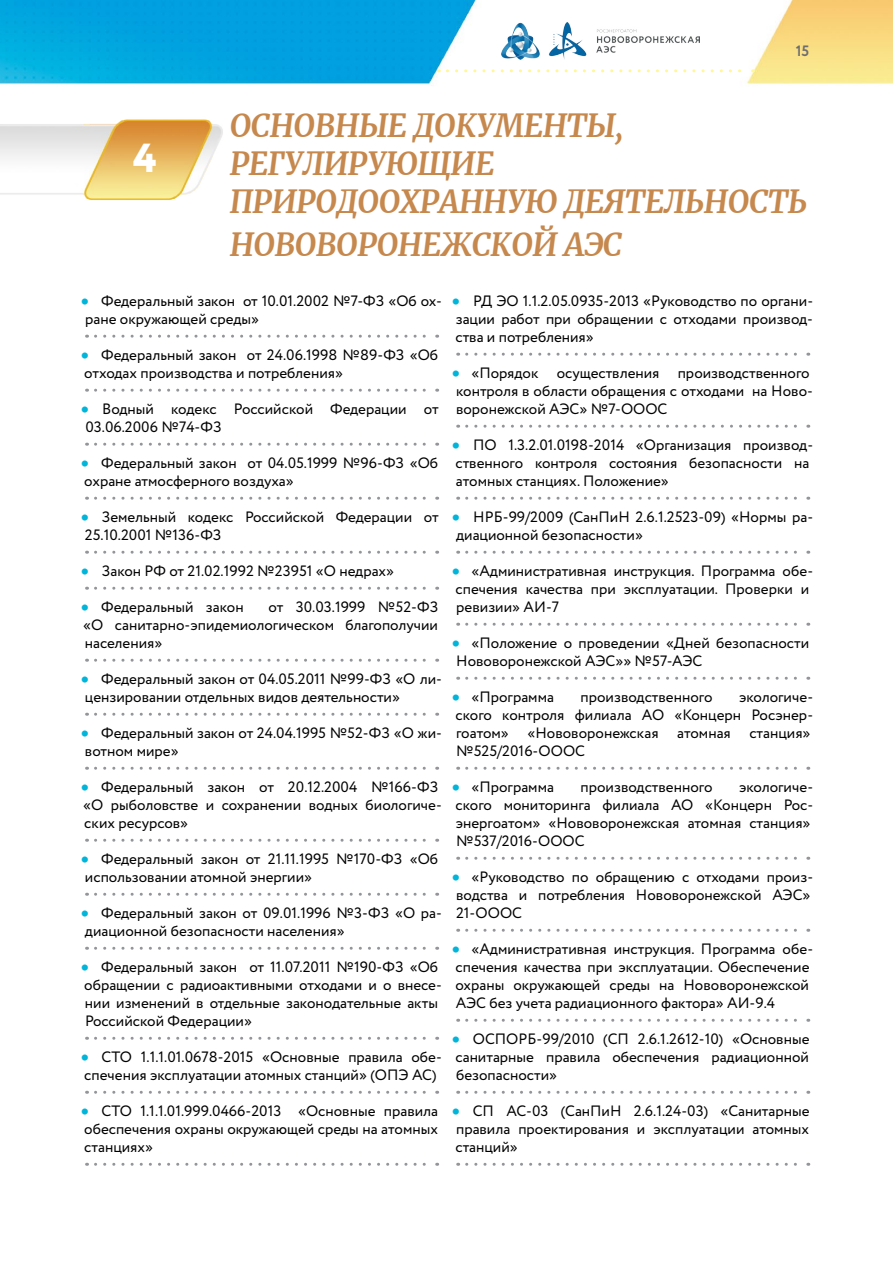
<style>
.page{position:relative;width:893px;height:1263px;background:#fff}
.page>*{position:absolute;margin:0;border:0;box-sizing:border-box;transform-origin:0 0}
.t1{font:800 40.5px "Circe";color:#fff}
.t2{font:italic 700 31.5px/37.8px "Merriweather";letter-spacing:-.01em;color:#c6884d}
.t3{font:15px/18px "Circe";color:#000}
.t4{font:700 15px "Circe";color:#6d6e71}
.s1{font-size:36px;color:#00b5d9}
</style>
<div class="page">
<img style="left:0;top:0;width:893px;height:1166px">
<svg style="left:447px;top:69px;width:307px;height:3px"></svg>
<img style="left:501px;top:22px;width:198px;height:37px">
<img style="left:0;top:115px;width:228px;height:90px">
<svg style="left:96px;top:335px;width:342px;height:3px"></svg>
<svg style="left:96px;top:389px;width:342px;height:3px"></svg>
<svg style="left:96px;top:443px;width:342px;height:3px"></svg>
<svg style="left:96px;top:497px;width:342px;height:3px"></svg>
<svg style="left:96px;top:551px;width:342px;height:3px"></svg>
<svg style="left:96px;top:587px;width:342px;height:3px"></svg>
<svg style="left:96px;top:659px;width:342px;height:3px"></svg>
<svg style="left:96px;top:713px;width:342px;height:3px"></svg>
<svg style="left:96px;top:767px;width:342px;height:3px"></svg>
<svg style="left:96px;top:839px;width:342px;height:3px"></svg>
<svg style="left:96px;top:893px;width:342px;height:3px"></svg>
<svg style="left:96px;top:947px;width:342px;height:3px"></svg>
<svg style="left:96px;top:1037px;width:342px;height:3px"></svg>
<svg style="left:96px;top:1091px;width:342px;height:3px"></svg>
<svg style="left:96px;top:1163px;width:342px;height:3px"></svg>
<svg style="left:467px;top:353px;width:342px;height:3px"></svg>
<svg style="left:467px;top:425px;width:342px;height:3px"></svg>
<svg style="left:467px;top:497px;width:342px;height:3px"></svg>
<svg style="left:467px;top:551px;width:342px;height:3px"></svg>
<svg style="left:467px;top:623px;width:342px;height:3px"></svg>
<svg style="left:467px;top:677px;width:342px;height:3px"></svg>
<svg style="left:467px;top:767px;width:342px;height:3px"></svg>
<svg style="left:467px;top:857px;width:342px;height:3px"></svg>
<svg style="left:467px;top:929px;width:342px;height:3px"></svg>
<svg style="left:467px;top:1019px;width:342px;height:3px"></svg>
<svg style="left:467px;top:1091px;width:342px;height:3px"></svg>
<svg style="left:467px;top:1163px;width:342px;height:3px"></svg>
<h1 class="t1" style="left:133px;top:130px;width:25px">4</h1>
<p class="t4" style="left:796px;top:41px;width:15px">15</p>
<h2 class="t2" style="left:230px;top:107px;width:579px">ОСНОВНЫЕ ДОКУМЕНТЫ,<br>РЕГУЛИРУЮЩИЕ<br>ПРИРОДООХРАННУЮ ДЕЯТЕЛЬНОСТЬ</h2>
<h2 class="t2" style="left:230px;top:226px;width:394px">НОВОВОРОНЕЖСКОЙ АЭС</h2>
<p class="t3" style="left:81px;top:292px;width:363px"><span class="s1">•</span> Федеральный закон от 10.01.2002 №7-ФЗ «Об ох&shy;ране окружающей среды»</p>
<p class="t3" style="left:81px;top:346px;width:359px"><span class="s1">•</span> Федеральный закон от 24.06.1998 №89-ФЗ «Об отходах производства и потребления»</p>
<p class="t3" style="left:85px;top:400px;width:355px;text-indent:-5px"><span class="s1">•</span> Водный кодекс Российской Федерации от<br>03.06.2006 №74-ФЗ</p>
<p class="t3" style="left:81px;top:454px;width:359px"><span class="s1">•</span> Федеральный закон от 04.05.1999 №96-ФЗ «Об охране атмосферного воздуха»</p>
<p class="t3" style="left:81px;top:508px;width:359px"><span class="s1">•</span> Земельный кодекс Российской Федерации от<br>25.10.2001 №136-ФЗ</p>
<p class="t3" style="left:81px;top:562px;width:315px"><span class="s1">•</span> Закон РФ от 21.02.1992 №23951 «О недрах»</p>
<p class="t3" style="left:81px;top:598px;width:164px"><span class="s1">•</span> Федеральный закон</p>
<p class="t3" style="left:83px;top:598px;width:357px;text-align:justify;text-indent:185px">от 30.03.1999 №52-ФЗ «О санитарно-эпидемиологическом благополучии населения»</p>
<p class="t3" style="left:81px;top:670px;width:363px"><span class="s1">•</span> Федеральный закон от 04.05.2011 №99-ФЗ «О ли&shy;цензировании отдельных видов деятельности»</p>
<p class="t3" style="left:81px;top:724px;width:363px"><span class="s1">•</span> Федеральный закон от 24.04.1995 №52-ФЗ «О жи&shy;вотном мире»</p>
<p class="t3" style="left:81px;top:778px;width:363px"><span class="s1">•</span> Федеральный закон от 20.12.2004 №166-ФЗ «О рыболовстве и сохранении водных биологиче&shy;ских ресурсов»</p>
<p class="t3" style="left:81px;top:850px;width:359px"><span class="s1">•</span> Федеральный закон от 21.11.1995 №170-ФЗ «Об использовании атомной энергии»</p>
<p class="t3" style="left:81px;top:904px;width:363px"><span class="s1">•</span> Федеральный закон от 09.01.1996 №3-ФЗ «О ра&shy;диационной безопасности населения»</p>
<p class="t3" style="left:81px;top:958px;width:363px"><span class="s1">•</span> Федеральный закон от 11.07.2011 №190-ФЗ «Об обращении с радиоактивными отходами и о внесе&shy;нии изменений в отдельные законодательные акты Российской Федерации»</p>
<p class="t3" style="left:81px;top:1048px;width:363px"><span class="s1">•</span> СТО 1.1.1.01.0678-2015 «Основные правила обе&shy;спечения эксплуатации атомных станций» (ОПЭ АС)</p>
<p class="t3" style="left:81px;top:1102px;width:359px;text-align:justify"><span class="s1">•</span> СТО 1.1.1.01.999.0466-2013 «Основные правила обеспечения охраны окружающей среды на атомных станциях»</p>
<p class="t3" style="left:452px;top:292px;width:363px;text-align:justify"><span class="s1">•</span> РД ЭО 1.1.2.05.0935-2013 «Руководство по органи&shy;зации работ при обращении с отходами производ&shy;ства и потребления»</p>
<p class="t3" style="left:452px;top:364px;width:363px"><span class="s1">•</span> «Порядок осуществления производственного контроля в области обращения с отходами на Ново&shy;воронежской АЭС» №7-ОООС</p>
<p class="t3" style="left:452px;top:436px;width:363px"><span class="s1">•</span> ПО 1.3.2.01.0198-2014 «Организация производ&shy;ственного контроля состояния безопасности на атомных станциях. Положение»</p>
<p class="t3" style="left:452px;top:508px;width:363px"><span class="s1">•</span> НРБ-99/2009 (СанПиН 2.6.1.2523-09) «Нормы ра&shy;диационной безопасности»</p>
<p class="t3" style="left:452px;top:562px;width:363px"><span class="s1">•</span> «Административная инструкция. Программа обе&shy;спечения качества при эксплуатации. Проверки и ревизии» АИ-7</p>
<p class="t3" style="left:452px;top:634px;width:359px"><span class="s1">•</span> «Положение о проведении «Дней безопасности<br>Нововоронежской АЭС»» №57-АЭС</p>
<p class="t3" style="left:452px;top:688px;width:104px"><span class="s1">•</span> «Программа</p>
<p class="t3" style="left:580px;top:688px;width:134px">производственного</p>
<p class="t3" style="left:455px;top:688px;width:359px;text-indent:284px">экологиче&shy;ского контроля филиала АО «Концерн Росэнер&shy;гоатом» «Нововоронежская атомная станция» №525/2016-ОООС</p>
<p class="t3" style="left:452px;top:778px;width:104px"><span class="s1">•</span> «Программа</p>
<p class="t3" style="left:580px;top:778px;width:134px">производственного</p>
<p class="t3" style="left:455px;top:778px;width:359px;text-indent:284px">экологиче&shy;ского мониторинга филиала АО «Концерн Рос&shy;энергоатом» «Нововоронежская атомная станция» №537/2016-ОООС</p>
<p class="t3" style="left:452px;top:868px;width:363px"><span class="s1">•</span> «Руководство по обращению с отходами произ&shy;водства и потребления Нововоронежской АЭС»<br>21-ОООС</p>
<p class="t3" style="left:452px;top:940px;width:363px"><span class="s1">•</span> «Административная инструкция. Программа обе&shy;спечения качества при эксплуатации. Обеспечение охраны окружающей среды на Нововоронежской АЭС без учета радиационного фактора» АИ-9.4</p>
<p class="t3" style="left:452px;top:1030px;width:359px;text-align:justify"><span class="s1">•</span> ОСПОРБ-99/2010 (СП 2.6.1.2612-10) «Основные санитарные правила обеспечения радиационной безопасности»</p>
<p class="t3" style="left:452px;top:1102px;width:359px;text-align:justify"><span class="s1">•</span> СП АС-03 (СанПиН 2.6.1.24-03) «Санитарные правила проектирования и эксплуатации атомных станций»</p>
</div>
